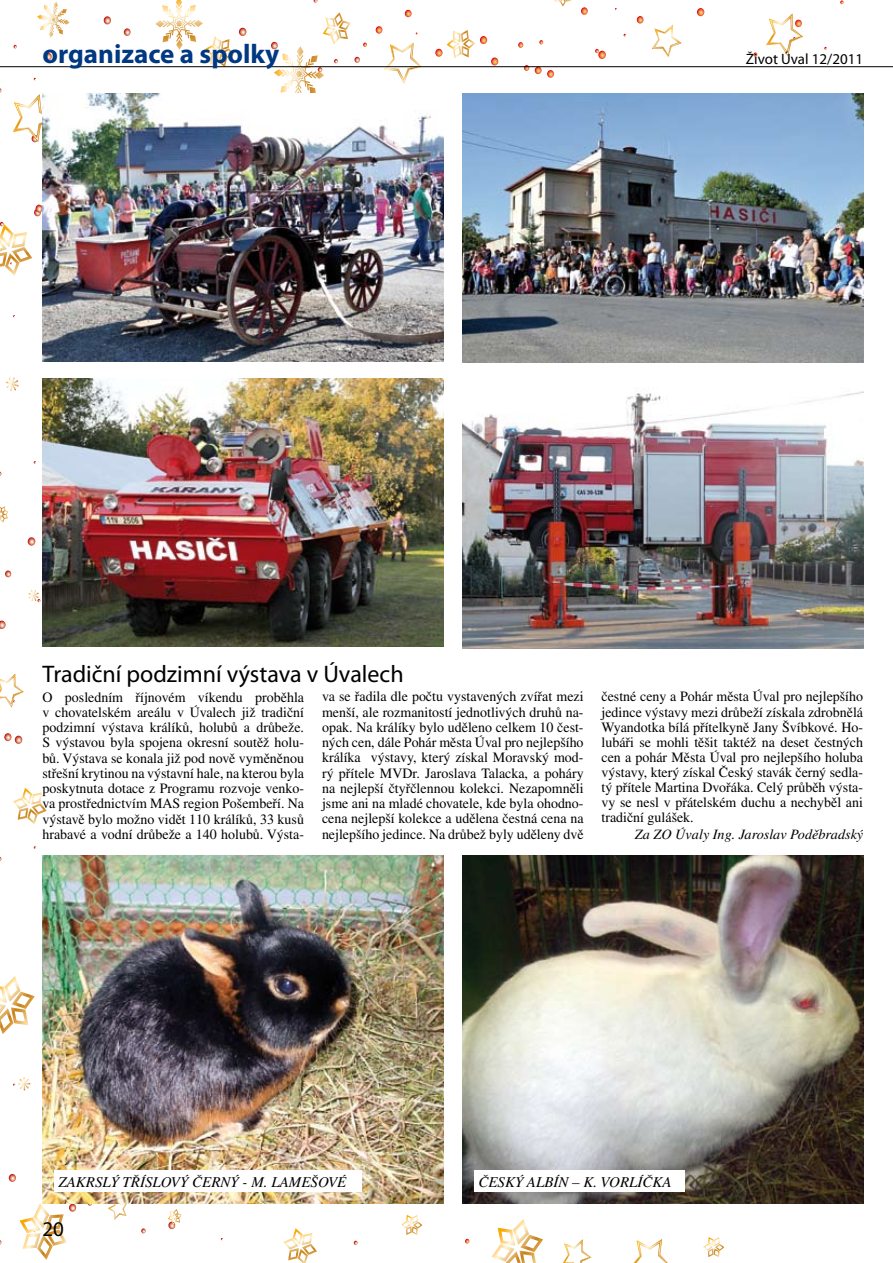
<style>
.page{position:relative;width:893px;height:1263px;background:#fff}
.page>*{position:absolute;margin:0;border:0;box-sizing:border-box;transform-origin:0 0}
.t1{font:700 27px "Myriad Pro";color:#003882}
.t2{font:24px "Myriad Pro";color:#000}
.t3{font:21px "Myriad Pro";color:#000}
.t4{font:italic 15px "Times CE";color:#000}
.t5{font:15px "Myriad Pro";color:#000}
.t6{font:14.25px/15.3px "Times CE";color:#000;text-align:justify}
.t7{font:italic 14.25px "Times CE";color:#000}
</style>
<div class="page">
<svg style="left:141px;top:1228px;width:5px;height:5px"></svg>
<svg style="left:87px;top:1203px;width:5px;height:3px"></svg>
<svg style="left:104px;top:16px;width:7px;height:8px"></svg>
<svg style="left:524px;top:65px;width:5px;height:6px"></svg>
<svg style="left:518px;top:42px;width:5px;height:6px"></svg>
<svg style="left:5px;top:570px;width:6px;height:7px"></svg>
<svg style="left:0;top:621px;width:6px;height:8px"></svg>
<svg style="left:697px;top:8px;width:7px;height:8px"></svg>
<svg style="left:465px;top:1239px;width:4px;height:4px"></svg>
<svg style="left:354px;top:1241px;width:4px;height:4px"></svg>
<svg style="left:9px;top:1174px;width:7px;height:8px"></svg>
<svg style="left:34px;top:205px;width:9px;height:11px"></svg>
<svg style="left:405px;top:10px;width:7px;height:7px"></svg>
<svg style="left:581px;top:7px;width:7px;height:8px"></svg>
<svg style="left:539px;top:40px;width:4px;height:4px"></svg>
<svg style="left:535px;top:67px;width:19px;height:11px"></svg>
<svg style="left:753px;top:52px;width:4px;height:5px"></svg>
<svg style="left:376px;top:26px;width:6px;height:8px"></svg>
<svg style="left:124px;top:28px;width:7px;height:8px"></svg>
<svg style="left:4px;top:733px;width:18px;height:11px"></svg>
<svg style="left:637px;top:16px;width:6px;height:8px"></svg>
<svg style="left:595px;top:49px;width:11px;height:10px"></svg>
<svg style="left:45px;top:53px;width:7px;height:7px"></svg>
<svg style="left:840px;top:0;width:4px;height:4px"></svg>
<svg style="left:28px;top:537px;width:7px;height:9px"></svg>
<svg style="left:37px;top:2px;width:33px;height:36px"></svg>
<svg style="left:6px;top:377px;width:13px;height:14px"></svg>
<svg style="left:13px;top:1077px;width:18px;height:14px"></svg>
<svg style="left:28px;top:590px;width:12px;height:12px"></svg>
<svg style="left:0;top:506px;width:9px;height:17px"></svg>
<svg style="left:168px;top:1209px;width:14px;height:20px"></svg>
<svg style="left:13px;top:788px;width:34px;height:37px"></svg>
<svg style="left:283px;top:1228px;width:34px;height:35px"></svg>
<svg style="left:0;top:976px;width:35px;height:58px"></svg>
<svg style="left:491px;top:1219px;width:52px;height:44px"></svg>
<svg style="left:19px;top:1203px;width:57px;height:57px"></svg>
<svg style="left:401px;top:1215px;width:22px;height:20px"></svg>
<svg style="left:703px;top:1237px;width:21px;height:20px"></svg>
<svg style="left:435px;top:30px;width:63px;height:35px"></svg>
<svg style="left:554px;top:0;width:17px;height:6px"></svg>
<svg style="left:271px;top:12px;width:96px;height:81px"></svg>
<svg style="left:155px;top:0;width:91px;height:66px"></svg>
<svg style="left:0;top:222px;width:32px;height:54px"></svg>
<svg style="left:634px;top:1239px;width:35px;height:24px"></svg>
<svg style="left:0;top:674px;width:25px;height:33px"></svg>
<svg style="left:563px;top:1239px;width:29px;height:24px"></svg>
<svg style="left:108px;top:1203px;width:19px;height:17px"></svg>
<svg style="left:384px;top:43px;width:39px;height:41px"></svg>
<svg style="left:652px;top:25px;width:30px;height:33px"></svg>
<svg style="left:766px;top:13px;width:38px;height:43px"></svg>
<svg style="left:13px;top:94px;width:30px;height:48px"></svg>
<hr style="left:0;top:66px;width:893px;height:1px;background:#000">
<img style="left:43px;top:94px;width:400px;height:268px">
<img style="left:43px;top:379px;width:400px;height:268px">
<img style="left:43px;top:856px;width:400px;height:347px">
<img style="left:462px;top:94px;width:401px;height:269px">
<img style="left:462px;top:391px;width:401px;height:258px">
<img style="left:462px;top:856px;width:401px;height:347px">
<div style="left:54px;top:1170px;width:307px;height:22px;background:#fff"></div>
<div style="left:474px;top:1170px;width:211px;height:22px;background:#fff"></div>
<h1 class="t1" style="left:43px;top:36px;width:238px">organizace a spolky</h1>
<p class="t5" style="left:746px;top:49px;width:119px">Život Úval 12/2011</p>
<h2 class="t2" style="left:43px;top:659px;width:363px">Tradiční podzimní výstava v Úvalech</h2>
<p class="t6" style="left:42px;top:689px;width:263px">O posledním říjnovém víkendu proběhla v chovatelském areálu v Úvalech již tradiční podzimní výstava králíků, holubů a drůbeže.<br>S výstavou byla spojena okresní soutěž holu&shy;bů. Výstava se konala již pod nově vyměněnou střešní krytinou na výstavní hale, na kterou byla poskytnuta dotace z Programu rozvoje venko&shy;va prostřednictvím MAS region Pošembeří. Na výstavě bylo možno vidět 110 králíků, 33 kusů hrabavé a vodní drůbeže a 140 holubů. Výsta-</p>
<p class="t6" style="left:322px;top:689px;width:263px">va se řadila dle počtu vystavených zvířat mezi menší, ale rozmanitostí jednotlivých druhů na&shy;opak. Na králíky bylo uděleno celkem 10 čest&shy;ných cen, dále Pohár města Úval pro nejlepšího králíka výstavy, který získal Moravský mod&shy;rý přítele MVDr. Jaroslava Talacka, a poháry na nejlepší čtyřčlennou kolekci. Nezapomněli jsme ani na mladé chovatele, kde byla ohodno&shy;cena nejlepší kolekce a udělena čestná cena na nejlepšího jedince. Na drůbež byly uděleny dvě</p>
<p class="t6" style="left:601px;top:689px;width:263px">čestné ceny a Pohár města Úval pro nejlepšího jedince výstavy mezi drůbeží získala zdrobnělá Wyandotka bílá přítelkyně Jany Švíbkové. Ho&shy;lubáři se mohli těšit taktéž na deset čestných cen a pohár Města Úval pro nejlepšího holuba výstavy, který získal Český stavák černý sedla&shy;tý přítele Martina Dvořáka. Celý průběh výsta&shy;vy se nesl v přátelském duchu a nechyběl ani tradiční gulášek.</p>
<p class="t7" style="left:635px;top:826px;width:230px">Za ZO Úvaly Ing. Jaroslav Poděbradský</p>
<p class="t4" style="left:58px;top:1173px;width:289px">ZAKRSLÝ TŘÍSLOVÝ ČERNÝ - M. LAMEŠOVÉ</p>
<p class="t4" style="left:478px;top:1173px;width:195px">ČESKÝ ALBÍN – K. VORLÍČKA</p>
<h3 class="t3" style="left:43px;top:1216px;width:23px">20</h3>
</div>
